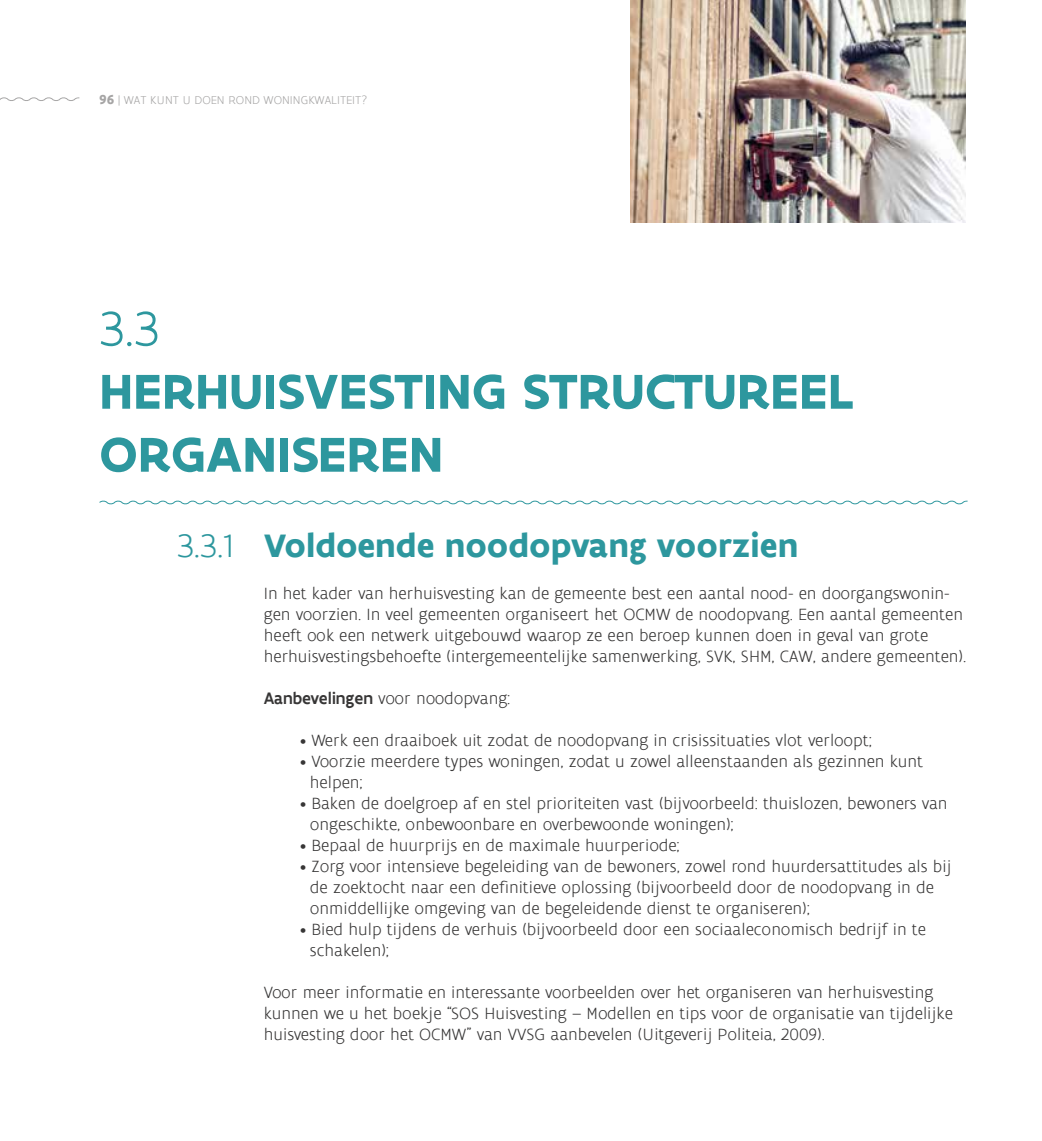
<style>
.page{position:relative;width:1042px;height:1141px;background:#fff}
.page>*{position:absolute;margin:0;border:0;box-sizing:border-box;transform-origin:0 0}
.t1{font:700 52.5px/63px "Flanders Art Sans";color:#2d979e}
.t2{font:300 52.5px "Flanders Art Sans";color:#2d979e}
.t3{font:700 35px "Flanders Art Sans";color:#2d979e}
.t4{font:300 35px "Flanders Art Sans";color:#2d979e}
.t5{font:300 17.5px/21px "Flanders Art Sans";color:#373636}
.t6{font:300 12.25px "Flanders Art Sans";color:#a6a5a5}
.s1{font-weight:700;font-size:14px}
.s2{font-weight:500}
</style>
<div class="page">
<img style="left:630px;top:0;width:335px;height:223px">
<svg style="left:99px;top:500px;width:868px;height:5px"></svg>
<svg style="left:0;top:97px;width:79px;height:4px"></svg>
<p class="t6" style="left:99px;top:93px;width:269px"><span class="s1">96</span> | WAT KUNT U DOEN ROND WONINGKWALITEIT?</p>
<h1 class="t2" style="left:99px;top:297px;width:62px">3.3</h1>
<h1 class="t1" style="left:99px;top:361px;width:755px">HERHUISVESTING STRUCTUREEL<br>ORGANISEREN</h1>
<h2 class="t4" style="left:177px;top:525px;width:58px">3.3.1</h2>
<h2 class="t3" style="left:264px;top:523px;width:536px">Voldoende noodopvang voorzien</h2>
<p class="t5" style="left:264px;top:583px;width:704px">In het kader van herhuisvesting kan de gemeente best een aantal nood- en doorgangswonin&shy;gen voorzien. In veel gemeenten organiseert het OCMW de noodopvang. Een aantal gemeenten heeft ook een netwerk uitgebouwd waarop ze een beroep kunnen doen in geval van grote herhuisvestingsbehoefte (intergemeentelijke samenwerking, SVK, SHM, CAW, andere gemeenten).</p>
<p class="t5" style="left:264px;top:688px;width:248px"><span class="s2">Aanbevelingen</span> voor noodopvang:</p>
<p class="t5" style="left:300px;top:730px;width:574px">• Werk een draaiboek uit zodat de noodopvang in crisissituaties vlot verloopt;</p>
<p class="t5" style="left:310px;top:751px;width:614px;text-indent:-10px">• Voorzie meerdere types woningen, zodat u zowel alleenstaanden als gezinnen kunt helpen;</p>
<p class="t5" style="left:310px;top:793px;width:639px;text-indent:-10px">• Baken de doelgroep af en stel prioriteiten vast (bijvoorbeeld: thuislozen, bewoners van ongeschikte, onbewoonbare en overbewoonde woningen);</p>
<p class="t5" style="left:300px;top:835px;width:382px">• Bepaal de huurprijs en de maximale huurperiode;</p>
<p class="t5" style="left:310px;top:856px;width:643px;text-indent:-10px">• Zorg voor intensieve begeleiding van de bewoners, zowel rond huurdersattitudes als bij de zoektocht naar een definitieve oplossing (bijvoorbeeld door de noodopvang in de onmiddellijke omgeving van de begeleidende dienst te organiseren);</p>
<p class="t5" style="left:310px;top:919px;width:617px;text-indent:-10px">• Bied hulp tijdens de verhuis (bijvoorbeeld door een sociaaleconomisch bedrijf in te schakelen);</p>
<p class="t5" style="left:264px;top:982px;width:690px">Voor meer informatie en interessante voorbeelden over het organiseren van herhuisvesting kunnen we u het boekje “SOS Huisvesting – Modellen en tips voor de organisatie van tijdelijke huisvesting door het OCMW” van VVSG aanbevelen (Uitgeverij Politeia, 2009).</p>
</div>
